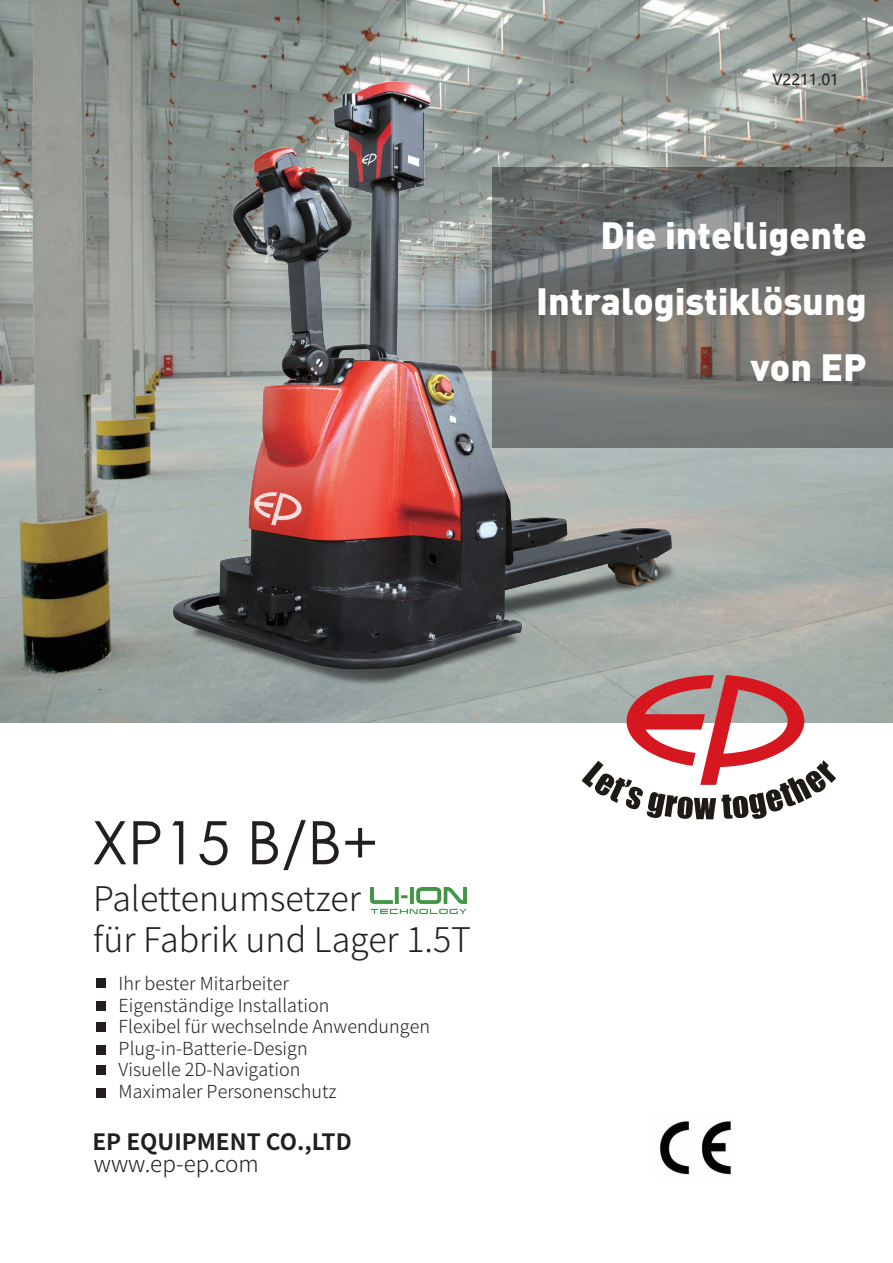
<style>
.page{position:relative;width:893px;height:1263px;background:#fff}
.page>*{position:absolute;margin:0;border:0;box-sizing:border-box;transform-origin:0 0}
.t1{font:60px "Century Gothic";color:#231f20}
.t2{font:900 37.5px/66.2px "DIN";color:#fff;text-align:right}
.t3{font:300 34.05px/40.8px "Source Han Sans CN";color:#231f20}
.t4{font:700 22.5px "Source Han Sans CN";color:#231f20}
.t5{font:300 22.5px "Source Han Sans CN";color:#231f20}
.t6{font:300 18px/21.6px "Source Han Sans CN";color:#231f20}
.t7{font:15px "Microsoft Ya Hei";color:#231f20}
</style>
<div class="page">
<img style="left:659px;top:1121px;width:72px;height:54px">
<svg style="left:625px;top:803px;width:174px;height:16px"></svg>
<img style="left:371px;top:888px;width:96px;height:25px">
<div style="left:96px;top:978px;width:10px;height:9px;background:#231f20"></div>
<div style="left:96px;top:1001px;width:10px;height:10px;background:#231f20"></div>
<div style="left:96px;top:1022px;width:10px;height:10px;background:#231f20"></div>
<div style="left:96px;top:1045px;width:10px;height:9px;background:#231f20"></div>
<div style="left:96px;top:1065px;width:10px;height:10px;background:#231f20"></div>
<div style="left:96px;top:1088px;width:10px;height:10px;background:#231f20"></div>
<img style="left:0;top:0;width:893px;height:803px">
<p class="t7" style="left:772px;top:69px;width:68px">V2211.01</p>
<h2 class="t2" style="left:536px;top:200px;width:332px">Die intelligente<br>Intralogistiklösung von EP</h2>
<h1 class="t1" style="left:92px;top:801px;width:288px">XP15 B/B+</h1>
<h3 class="t3" style="left:93px;top:879px;width:379px">Palettenumsetzer<br>für Fabrik und Lager 1.5T</h3>
<p class="t6" style="left:119px;top:973px;width:313px">Ihr bester Mitarbeiter<br>Eigenständige Installation<br>Flexibel für wechselnde Anwendungen<br>Plug-in-Batterie-Design<br>Visuelle 2D-Navigation<br>Maximaler Personenschutz</p>
<p class="t4" style="left:92px;top:1130px;width:261px">EP EQUIPMENT CO.,LTD</p>
<p class="t5" style="left:94px;top:1151px;width:167px">www.ep-ep.com</p>
</div>
